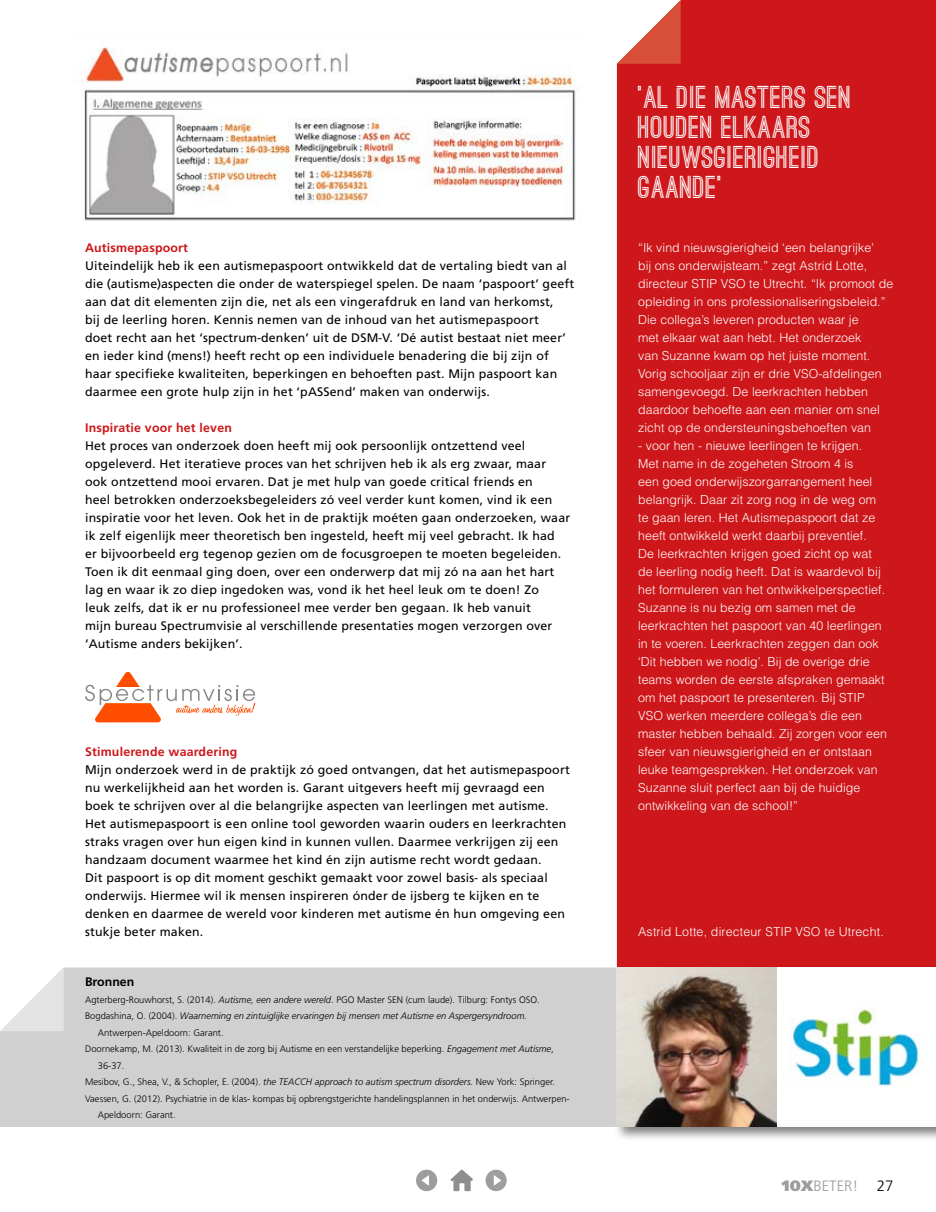
<style>
.page{position:relative;width:936px;height:1212px;background:#fff}
.page>*{position:absolute;margin:0;border:0;box-sizing:border-box;transform-origin:0 0}
.t1{font:700 30px/30px "Ostrich Sans";letter-spacing:.015em;color:#fff}
.t2{font:300 15px "Fontys Frutiger";color:#9d9d9c}
.t3{font:12.3px/18px "Fontys Frutiger Roman";letter-spacing:.015em;color:#000}
.t4{font:300 12.3px/18px "Helvetica";letter-spacing:.005em;color:#fff}
.t5{font:700 12.3px "Fontys Frutiger";letter-spacing:.015em;color:#cd171a}
.t6{font:700 12.3px "Fontys Frutiger";color:#000}
.t7{font:300 9.3px "Fontys Frutiger";color:#000}
.t8{font:italic 300 9.3px "Fontys Frutiger";color:#000}
.s1{font-style:italic}
.s2{font-style:normal}
.s3{font-weight:900}
.s4{color:#000}
</style>
<div class="page">
<div style="left:617px;top:0;width:318px;height:964px;background:#cd171a"></div>
<div style="left:613px;top:964px;width:322px;height:178px;background:#000;opacity:.5"></div>
<img style="left:776px;top:967px;width:159px;height:160px">
<div style="left:0;top:967px;width:617px;height:160px;background:#d0d0d0"></div>
<svg style="left:0;top:967px;width:64px;height:64px"></svg>
<svg style="left:617px;top:0;width:63px;height:64px"></svg>
<img style="left:78px;top:47px;width:498px;height:174px">
<svg style="left:85px;top:672px;width:170px;height:50px"></svg>
<img style="left:617px;top:967px;width:159px;height:160px">
<svg style="left:450px;top:1169px;width:23px;height:22px"></svg>
<svg style="left:485px;top:1170px;width:21px;height:21px"></svg>
<svg style="left:416px;top:1170px;width:21px;height:21px"></svg>
<p class="t5" style="left:85px;top:240px;width:104px">Autismepaspoort</p>
<p class="t3" style="left:85px;top:257px;width:490px">Uiteindelijk heb ik een autismepaspoort ontwikkeld dat de vertaling biedt van al die (autisme)aspecten die onder de waterspiegel spelen. De naam ‘paspoort’ geeft aan dat dit elementen zijn die, net als een vingerafdruk en land van herkomst,<br>bij de leerling horen. Kennis nemen van de inhoud van het autismepaspoort<br>doet recht aan het ‘spectrum-denken’ uit de DSM-V. ‘Dé autist bestaat niet meer’ en ieder kind (mens!) heeft recht op een individuele benadering die bij zijn of haar specifieke kwaliteiten, beperkingen en behoeften past. Mijn paspoort kan daarmee een grote hulp zijn in het ‘pASSend’ maken van onderwijs.</p>
<p class="t5" style="left:85px;top:421px;width:148px">Inspiratie voor het leven</p>
<p class="t3" style="left:85px;top:437px;width:486px">Het proces van onderzoek doen heeft mij ook persoonlijk ontzettend veel opgeleverd. Het iteratieve proces van het schrijven heb ik als erg zwaar, maar ook ontzettend mooi ervaren. Dat je met hulp van goede critical friends en<br>heel betrokken onderzoeksbegeleiders zó veel verder kunt komen, vind ik een inspiratie voor het leven. Ook het in de praktijk moéten gaan onderzoeken, waar ik zelf eigenlijk meer theoretisch ben ingesteld, heeft mij veel gebracht. Ik had<br>er bijvoorbeeld erg tegenop gezien om de focusgroepen te moeten begeleiden.<br>Toen ik dit eenmaal ging doen, over een onderwerp dat mij zó na aan het hart lag en waar ik zo diep ingedoken was, vond ik het heel leuk om te doen! Zo<br>leuk zelfs, dat ik er nu professioneel mee verder ben gegaan. Ik heb vanuit<br>mijn bureau Spectrumvisie al verschillende presentaties mogen verzorgen over ‘Autisme anders bekijken’.</p>
<p class="t5" style="left:85px;top:745px;width:154px">Stimulerende waardering</p>
<p class="t3" style="left:85px;top:761px;width:486px">Mijn onderzoek werd in de praktijk zó goed ontvangen, dat het autismepaspoort nu werkelijkheid aan het worden is. Garant uitgevers heeft mij gevraagd een boek te schrijven over al die belangrijke aspecten van leerlingen met autisme.<br>Het autismepaspoort is een online tool geworden waarin ouders en leerkrachten straks vragen over hun eigen kind in kunnen vullen. Daarmee verkrijgen zij een handzaam document waarmee het kind én zijn autisme recht wordt gedaan.<br>Dit paspoort is op dit moment geschikt gemaakt voor zowel basis- als speciaal onderwijs. Hiermee wil ik mensen inspireren ónder de ijsberg te kijken en te denken en daarmee de wereld voor kinderen met autisme én hun omgeving een stukje beter maken.</p>
<p class="t6" style="left:85px;top:974px;width:51px">Bronnen</p>
<p class="t7" style="left:85px;top:994px;width:456px">Agterberg-Rouwhorst, S. (2014). <span class="s1">Autisme, een andere wereld</span>. PGO Master SEN (cum laude). Tilburg: Fontys OSO.</p>
<p class="t8" style="left:85px;top:1010px;width:443px"><span class="s2">Bogdashina, O. (2004).</span> Waarneming en zintuiglijke ervaringen bij mensen met Autisme en Aspergersyndroom.</p>
<p class="t7" style="left:98px;top:1027px;width:127px">Antwerpen-Apeldoorn: Garant.</p>
<p class="t7" style="left:85px;top:1043px;width:470px">Doornekamp, M. (2013). Kwaliteit in de zorg bij Autisme en een verstandelijke beperking. <span class="s1">Engagement met Autisme</span>,</p>
<p class="t7" style="left:98px;top:1060px;width:28px">36-37.</p>
<p class="t7" style="left:85px;top:1076px;width:471px">Mesibov, G., Shea, V., &amp; Schopler, E. (2004). <span class="s1">the TEACCH approach to autism spectrum disorders.</span> New York: Springer.</p>
<p class="t7" style="left:85px;top:1093px;width:486px">Vaessen, G. (2012). Psychiatrie in de klas- kompas bij opbrengstgerichte handelingsplannen in het onderwijs. Antwerpen-</p>
<p class="t7" style="left:98px;top:1109px;width:79px">Apeldoorn: Garant.</p>
<h1 class="t1" style="left:638px;top:83px;width:215px">‘AL DIE MASTERS SEN<br>HOUDEN ELKAARS<br>NIEUWSGIERIGHEID<br>GAANDE’</h1>
<p class="t4" style="left:638px;top:238px;width:257px">“Ik vind nieuwsgierigheid ‘een belangrijke’<br>bij ons onderwijsteam.” zegt Astrid Lotte, directeur STIP VSO te Utrecht. “Ik promoot de opleiding in ons professionaliseringsbeleid.” Die collega’s leveren producten waar je<br>met elkaar wat aan hebt. Het onderzoek<br>van Suzanne kwam op het juiste moment.<br>Vorig schooljaar zijn er drie VSO-afdelingen samengevoegd. De leerkrachten hebben daardoor behoefte aan een manier om snel zicht op de ondersteuningsbehoeften van</p>
<p class="t4" style="left:638px;top:436px;width:250px">- voor hen - nieuwe leerlingen te krijgen.<br>Met name in de zogeheten Stroom 4 is<br>een goed onderwijszorgarrangement heel belangrijk. Daar zit zorg nog in de weg om te gaan leren. Het Autismepaspoort dat ze heeft ontwikkeld werkt daarbij preventief.<br>De leerkrachten krijgen goed zicht op wat de leerling nodig heeft. Dat is waardevol bij het formuleren van het ontwikkelperspectief.<br>Suzanne is nu bezig om samen met de leerkrachten het paspoort van 40 leerlingen in te voeren. Leerkrachten zeggen dan ook ‘Dit hebben we nodig’. Bij de overige drie teams worden de eerste afspraken gemaakt om het paspoort te presenteren. Bij STIP VSO werken meerdere collega’s die een master hebben behaald. Zij zorgen voor een sfeer van nieuwsgierigheid en er ontstaan leuke teamgesprekken. Het onderzoek van Suzanne sluit perfect aan bij de huidige ontwikkeling van de school!”</p>
<p class="t4" style="left:638px;top:922px;width:247px">Astrid Lotte, directeur STIP VSO te Utrecht.</p>
<p class="t2" style="left:781px;top:1177px;width:113px"><span class="s3">10X</span>BETER! <span class="s4">27</span></p>
</div>
